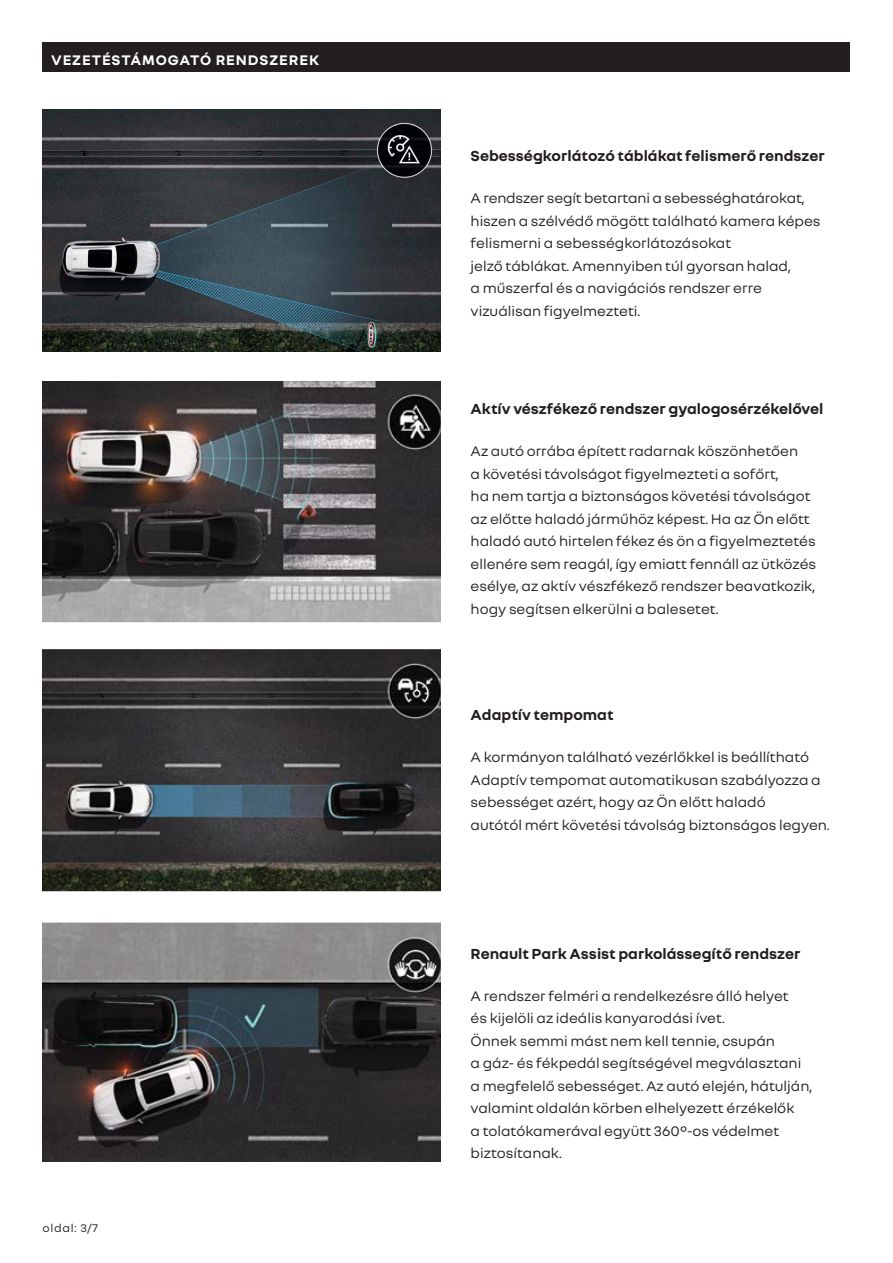
<style>
.page{position:relative;width:893px;height:1263px;background:#fff}
.page>*{position:absolute;margin:0;border:0;box-sizing:border-box;transform-origin:0 0}
.t1{font:700 15.75px "Nouvel R";color:#231f20}
.t2{font:15px/22.5px "Nouvel R";color:#231f20}
.titulek{font:700 15px "Nouvel R";letter-spacing:.06em;color:#fff}
.t3{font:12px "Nouvel R";letter-spacing:.06em;color:#231f20}
</style>
<div class="page">
<img style="left:43px;top:382px;width:398px;height:779px">
<div style="left:43px;top:43px;width:807px;height:29px;background:#231f20"></div>
<img style="left:43px;top:109px;width:398px;height:243px">
<p class="titulek" style="left:51px;top:50px;width:270px">VEZETÉSTÁMOGATÓ RENDSZEREK</p>
<p class="t3" style="left:43px;top:1220px;width:57px">oldal: 3/7</p>
<p class="t1" style="left:471px;top:146px;width:356px">Sebességkorlátozó táblákat felismerő rendszer</p>
<p class="t2" style="left:471px;top:186px;width:351px">A rendszer segít betartani a sebességhatárokat, hiszen a szélvédő mögött található kamera képes felismerni a sebességkorlátozásokat<br>jelző táblákat. Amennyiben túl gyorsan halad,<br>a műszerfal és a navigációs rendszer erre vizuálisan figyelmezteti.</p>
<p class="t1" style="left:471px;top:399px;width:354px">Aktív vészfékező rendszer gyalogosérzékelővel</p>
<p class="t2" style="left:471px;top:439px;width:347px">Az autó orrába épített radarnak köszönhetően<br>a követési távolságot figyelmezteti a sofőrt,<br>ha nem tartja a biztonságos követési távolságot az előtte haladó járműhöz képest. Ha az Ön előtt haladó autó hirtelen fékez és ön a figyelmeztetés ellenére sem reagál, így emiatt fennáll az ütközés esélye, az aktív vészfékező rendszer beavatkozik, hogy segítsen elkerülni a balesetet.</p>
<p class="t1" style="left:471px;top:705px;width:145px">Adaptív tempomat</p>
<p class="t2" style="left:471px;top:745px;width:361px">A kormányon található vezérlőkkel is beállítható Adaptív tempomat automatikusan szabályozza a sebességet azért, hogy az Ön előtt haladó<br>autótól mért követési távolság biztonságos legyen.</p>
<p class="t1" style="left:471px;top:943px;width:332px">Renault Park Assist parkolássegítő rendszer</p>
<p class="t2" style="left:471px;top:984px;width:343px">A rendszer felméri a rendelkezésre álló helyet<br>és kijelöli az ideális kanyarodási ívet.<br>Önnek semmi mást nem kell tennie, csupán<br>a gáz- és fékpedál segítségével megválasztani a megfelelő sebességet. Az autó elején, hátulján, valamint oldalán körben elhelyezett érzékelők<br>a tolatókamerával együtt 360°-os védelmet biztosítanak.</p>
</div>
